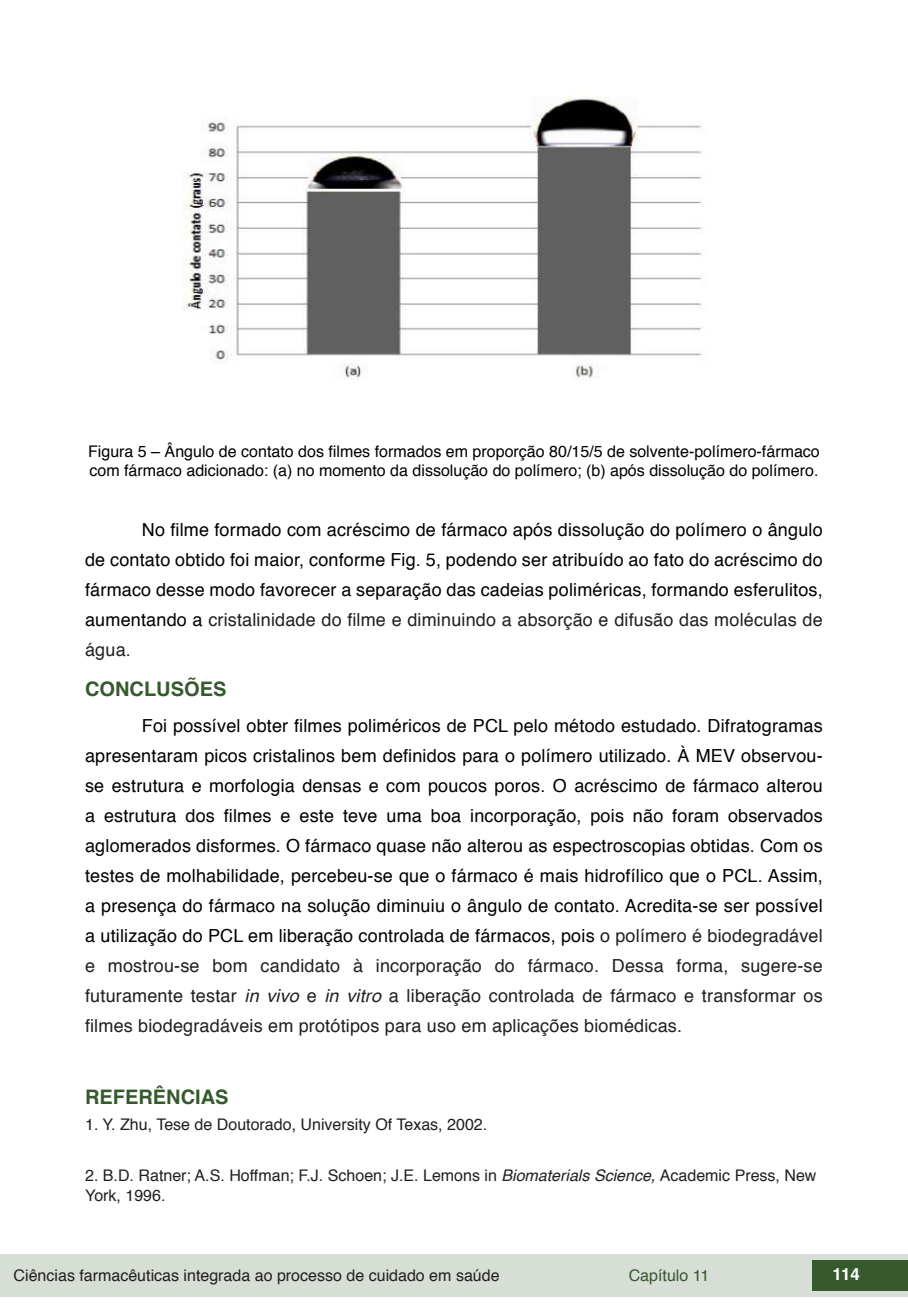
<style>
.page{position:relative;width:908px;height:1304px;background:#fff}
.page>*{position:absolute;margin:0;border:0;box-sizing:border-box;transform-origin:0 0}
.t1{font:700 20px "Helvetica";color:#36592e}
.t2{font:18px/30px "Helvetica";letter-spacing:.01em;color:#000;text-align:justify}
.t3{font:700 16.8px "Helvetica";color:#fff}
.t4{font:16px/20px "Helvetica";color:#231f20}
.t5{font:16px/19.2px "Helvetica";color:#000}
.t6{font:16px "Helvetica";color:#36592e}
.s1{color:#231f20}
.s2{font-style:italic;color:#231f20}
.s3{font-style:italic}
</style>
<div class="page">
<div style="left:0;top:1254px;width:906px;height:43px;background:#d7ded5"></div>
<div style="left:812px;top:1261px;width:95px;height:30px;background:#36592e"></div>
<img style="left:183px;top:96px;width:519px;height:283px">
<p class="t5" style="left:88px;top:442px;width:732px">Figura 5 – Ângulo de contato dos filmes formados em proporção 80/15/5 de solvente-polímero-fármaco com fármaco adicionado: (a) no momento da dissolução do polímero; (b) após dissolução do polímero.</p>
<p class="t2" style="left:85px;top:515px;width:738px;text-indent:57px">No filme formado com acréscimo de fármaco após dissolução do polímero o ângulo de contato obtido foi maior, conforme Fig. 5, podendo ser atribuído ao fato do acréscimo do fármaco desse modo favorecer a separação das cadeias poliméricas, formando esferulitos, aumentando a <span class="s1">cristalinidade do filme e diminuindo a absorção e difusão das moléculas de água.</span></p>
<p class="t1" style="left:85px;top:673px;width:143px">CONCLUSÕES</p>
<p class="t2" style="left:85px;top:711px;width:739px;text-indent:57px">Foi possível obter filmes poliméricos de PCL pelo método estudado. Difratogramas apresentaram picos cristalinos bem definidos para o polímero utilizado. À MEV observou&shy;se estrutura e morfologia densas e com poucos poros. O acréscimo de fármaco alterou a estrutura dos filmes e este teve uma boa incorporação, pois não foram observados aglomerados disformes. O fármaco quase não alterou as espectroscopias obtidas. Com os testes de molhabilidade, percebeu-se que o fármaco é mais hidrofílico que o PCL. Assim, a presença do fármaco na solução diminuiu o ângulo de contato. Acredita-se ser possível a utilização do PCL em liberação controlada de fármacos, pois <span class="s1">o polímero é biodegradável e mostrou-se bom candidato à incorporação do fármaco. Dessa forma, sugere-se futuramente testar</span> <span class="s2">in vivo</span> <span class="s1">e</span> <span class="s2">in vitro</span> <span class="s1">a liberação controlada de fármaco e transformar os filmes biodegradáveis em protótipos para uso em aplicações biomédicas.</span></p>
<p class="t1" style="left:85px;top:1081px;width:145px">REFERÊNCIAS</p>
<p class="t4" style="left:85px;top:1115px;width:403px">1. Y. Zhu, Tese de Doutorado, University Of Texas, 2002.</p>
<p class="t4" style="left:85px;top:1166px;width:732px">2. B.D. Ratner; A.S. Hoffman; F.J. Schoen; J.E. Lemons in <span class="s3">Biomaterials Science,</span> Academic Press, New<br>York, 1996.</p>
<p class="t4" style="left:14px;top:1266px;width:487px">Ciências farmacêuticas integrada ao processo de cuidado em saúde</p>
<p class="t6" style="left:628px;top:1263px;width:82px">Capítulo 11</p>
<p class="t3" style="left:832px;top:1261px;width:29px">114</p>
</div>
